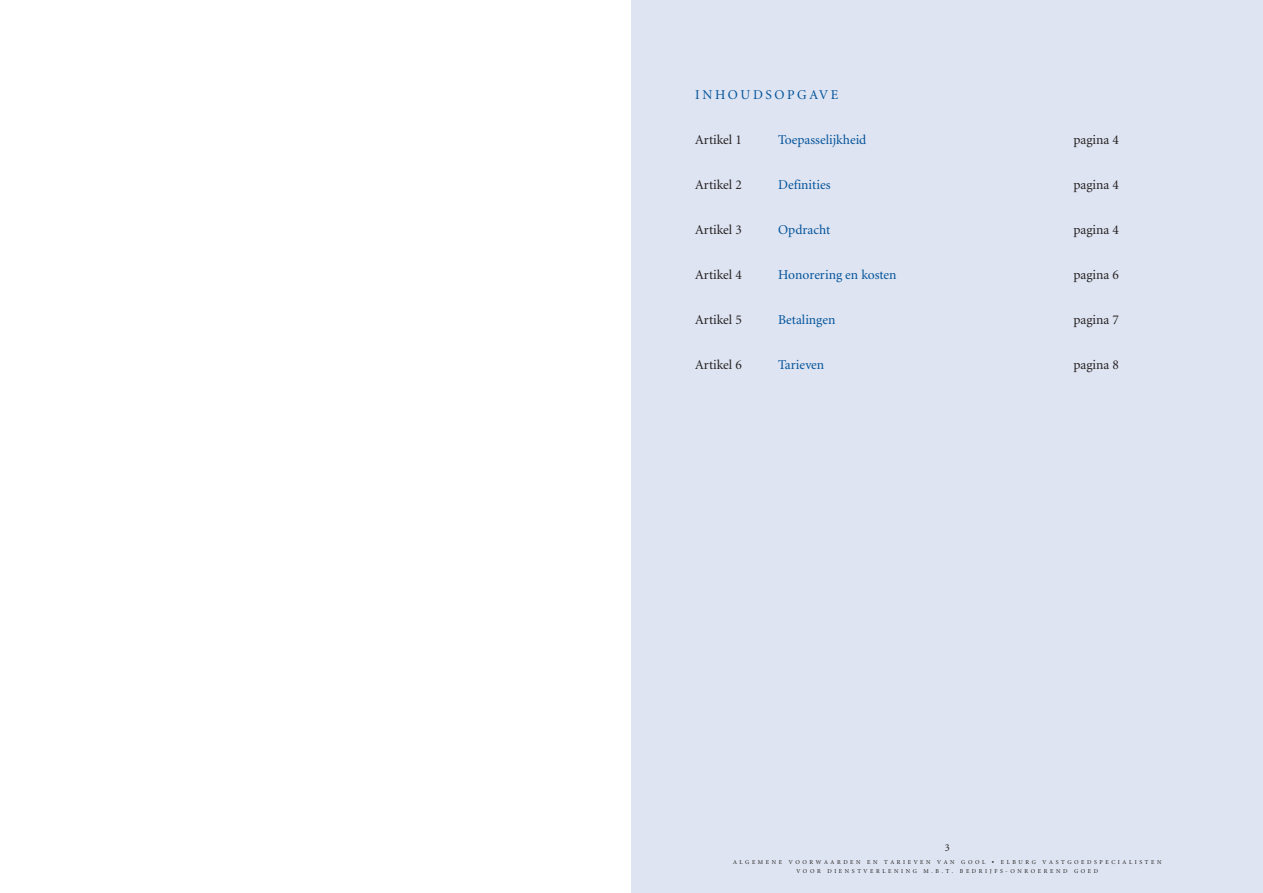
<style>
.page{position:relative;width:1263px;height:893px;background:#fff}
.page>*{position:absolute;margin:0;border:0;box-sizing:border-box;transform-origin:0 0}
.t1{font:13.5px "Minion";color:#231f20}
.t2{font:13.5px "Minion";color:#01529a}
.t3{font:13.5px "Minion";letter-spacing:.19em;color:#01529a}
.t4{font:10.5px "Minion";color:#231f20}
.t5{font:6px/9.1px "Minion";letter-spacing:.43em;color:#231f20;text-align:center}
</style>
<div class="page">
<div style="left:631px;top:0;width:632px;height:893px;background:#dee4f1"></div>
<h1 class="t3" style="left:695px;top:89px;width:144px">INHOUDSOPGAVE</h1>
<h1 class="t1" style="left:695px;top:134px;width:48px">Artikel 1</h1>
<h1 class="t2" style="left:778px;top:134px;width:90px">Toepasselijkheid</h1>
<h1 class="t1" style="left:1073px;top:134px;width:47px">pagina 4</h1>
<h1 class="t1" style="left:695px;top:179px;width:48px">Artikel 2</h1>
<h1 class="t2" style="left:778px;top:179px;width:54px">Definities</h1>
<h1 class="t1" style="left:1073px;top:179px;width:47px">pagina 4</h1>
<h1 class="t1" style="left:695px;top:224px;width:48px">Artikel 3</h1>
<h1 class="t2" style="left:778px;top:224px;width:54px">Opdracht</h1>
<h1 class="t1" style="left:1073px;top:224px;width:47px">pagina 4</h1>
<h1 class="t1" style="left:695px;top:269px;width:48px">Artikel 4</h1>
<h1 class="t2" style="left:778px;top:269px;width:120px">Honorering en kosten</h1>
<h1 class="t1" style="left:1073px;top:269px;width:47px">pagina 6</h1>
<h1 class="t1" style="left:695px;top:314px;width:48px">Artikel 5</h1>
<h1 class="t2" style="left:778px;top:314px;width:59px">Betalingen</h1>
<h1 class="t1" style="left:1073px;top:314px;width:47px">pagina 7</h1>
<h1 class="t1" style="left:695px;top:359px;width:48px">Artikel 6</h1>
<h1 class="t2" style="left:778px;top:359px;width:48px">Tarieven</h1>
<h1 class="t1" style="left:1073px;top:359px;width:47px">pagina 8</h1>
<h2 class="t4" style="left:945px;top:843px;width:7px">3</h2>
<p class="t5" style="left:733px;top:858px;width:430px">ALGEMENE VOORWAARDEN EN TARIEVEN VAN GOOL ◆ ELBURG VASTGOEDSPECIALISTEN<br>VOOR DIENSTVERLENING M.B.T. BEDRIJFS-ONROEREND GOED</p>
</div>
